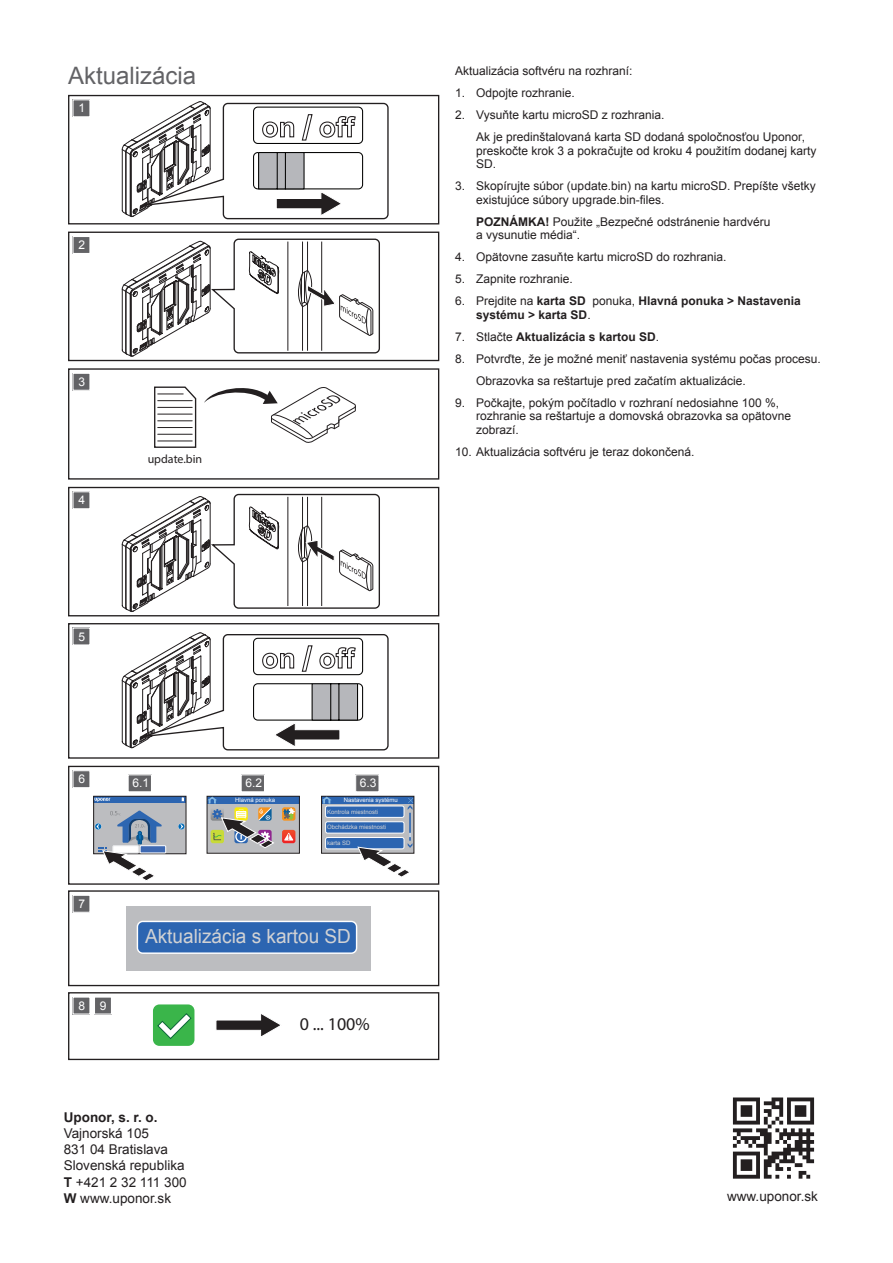
<style>
.page{position:relative;width:893px;height:1263px;background:#fff}
.page>*{position:absolute;margin:0;border:0;box-sizing:border-box;transform-origin:0 0}
.t1{font:24px "Arial";color:#636366}
.t2{font:19.5px "Arial";color:#d1d2d4}
.t3{font:18px "Myriad Pro";color:#231f20}
.t4{font:13.5px/16.2px "Arial";color:#231f20}
.t5{font:700 13.5px "Arial";color:#231f20}
.t6{font:12px/13.5px "Arial";color:#231f20}
.t7{font:700 12px/13.5px "Arial";color:#231f20}
.t8{font:12px "Arial";color:#fff}
.t9{font:12px "Myriad Pro";color:#231f20}
.t10{font:6px "Arial";color:#d1d2d4}
.t11{font:6px "Arial";color:#fff}
.s1{font-weight:700}
.s2{font-weight:400}
</style>
<div class="page">
<div style="left:68px;top:95px;width:371px;height:129px;border:1px solid #231f20"></div>
<div style="left:73px;top:100px;width:17px;height:17px;background:#636366"></div>
<div style="left:72px;top:99px;width:19px;height:18px;border:1px solid #fff"></div>
<svg style="left:121px;top:101px;width:268px;height:119px"></svg>
<div style="left:68px;top:232px;width:371px;height:129px;border:1px solid #231f20"></div>
<div style="left:73px;top:236px;width:17px;height:17px;background:#636366"></div>
<div style="left:72px;top:236px;width:19px;height:18px;border:1px solid #fff"></div>
<svg style="left:121px;top:238px;width:259px;height:119px"></svg>
<div style="left:68px;top:368px;width:371px;height:112px;border:1px solid #231f20"></div>
<div style="left:73px;top:373px;width:17px;height:17px;background:#636366"></div>
<div style="left:72px;top:373px;width:19px;height:18px;border:1px solid #fff"></div>
<svg style="left:154px;top:386px;width:43px;height:62px"></svg>
<hr style="left:158px;top:400px;width:34px;height:1px;background:#231f20">
<hr style="left:158px;top:441px;width:34px;height:1px;background:#231f20">
<hr style="left:158px;top:434px;width:34px;height:1px;background:#231f20">
<hr style="left:158px;top:427px;width:34px;height:1px;background:#231f20">
<hr style="left:158px;top:420px;width:34px;height:1px;background:#231f20">
<hr style="left:158px;top:414px;width:34px;height:1px;background:#231f20">
<hr style="left:158px;top:407px;width:34px;height:1px;background:#231f20">
<svg style="left:204px;top:387px;width:152px;height:56px"></svg>
<div style="left:68px;top:487px;width:371px;height:129px;border:1px solid #231f20"></div>
<div style="left:73px;top:492px;width:17px;height:17px;background:#636366"></div>
<div style="left:72px;top:491px;width:19px;height:18px;border:1px solid #fff"></div>
<svg style="left:121px;top:493px;width:260px;height:122px"></svg>
<div style="left:68px;top:623px;width:371px;height:136px;border:1px solid #231f20"></div>
<div style="left:73px;top:628px;width:17px;height:17px;background:#636366"></div>
<div style="left:72px;top:627px;width:19px;height:18px;border:1px solid #fff"></div>
<svg style="left:121px;top:632px;width:268px;height:119px"></svg>
<div style="left:68px;top:766px;width:371px;height:119px;border:1px solid #231f20"></div>
<div style="left:73px;top:771px;width:17px;height:17px;background:#636366"></div>
<div style="left:72px;top:770px;width:19px;height:18px;border:1px solid #fff"></div>
<div style="left:128px;top:775px;width:24px;height:17px;background:#636366"></div>
<div style="left:128px;top:774px;width:24px;height:18px;border:1px solid #fff"></div>
<div style="left:241px;top:775px;width:24px;height:17px;background:#636366"></div>
<div style="left:241px;top:774px;width:24px;height:18px;border:1px solid #fff"></div>
<div style="left:356px;top:775px;width:23px;height:17px;background:#636366"></div>
<div style="left:355px;top:774px;width:25px;height:18px;border:1px solid #fff"></div>
<div style="left:94px;top:796px;width:92px;height:58px;background:#bcbdc0"></div>
<div style="left:94px;top:796px;width:92px;height:7px;background:#2c65b1"></div>
<div style="left:93px;top:796px;width:93px;height:58px;border:1px solid #231f20"></div>
<svg style="left:178px;top:823px;width:7px;height:6px"></svg>
<div style="left:140px;top:846px;width:26px;height:7px;background:#3e69b3"></div>
<div style="left:140px;top:845px;width:26px;height:8px;border:1px solid #fff"></div>
<svg style="left:94px;top:798px;width:16px;height:4px"></svg>
<div style="left:207px;top:796px;width:92px;height:57px;background:#bcbdc0"></div>
<div style="left:207px;top:796px;width:92px;height:8px;background:#2c65b1"></div>
<div style="left:207px;top:796px;width:93px;height:58px;border:1px solid #231f20"></div>
<svg style="left:282px;top:830px;width:13px;height:13px"></svg>
<svg style="left:282px;top:807px;width:13px;height:14px"></svg>
<svg style="left:283px;top:808px;width:12px;height:12px"></svg>
<svg style="left:323px;top:804px;width:89px;height:48px"></svg>
<div style="left:326px;top:806px;width:78px;height:11px;background:#2c65b1;border-radius:2px"></div>
<div style="left:325px;top:806px;width:79px;height:12px;border:1px solid #fff;border-radius:2px"></div>
<div style="left:326px;top:837px;width:78px;height:12px;background:#2c65b1;border-radius:2px"></div>
<div style="left:325px;top:837px;width:79px;height:12px;border:1px solid #fff;border-radius:2px"></div>
<div style="left:326px;top:822px;width:78px;height:11px;background:#2c65b1;border-radius:2px"></div>
<div style="left:325px;top:821px;width:79px;height:12px;border:1px solid #fff;border-radius:2px"></div>
<div style="left:322px;top:796px;width:92px;height:8px;background:#2c65b1"></div>
<hr style="left:409px;top:813px;width:2px;height:28px;background:#2c65b1">
<div style="left:321px;top:796px;width:93px;height:58px;border:1px solid #231f20"></div>
<svg style="left:322px;top:796px;width:10px;height:7px"></svg>
<svg style="left:408px;top:798px;width:5px;height:12px"></svg>
<svg style="left:95px;top:811px;width:67px;height:70px"></svg>
<svg style="left:207px;top:796px;width:68px;height:53px"></svg>
<svg style="left:357px;top:843px;width:55px;height:34px"></svg>
<div style="left:68px;top:890px;width:371px;height:96px;border:1px solid #231f20"></div>
<div style="left:73px;top:895px;width:17px;height:17px;background:#636366"></div>
<div style="left:72px;top:895px;width:19px;height:18px;border:1px solid #fff"></div>
<div style="left:126px;top:906px;width:245px;height:64px;background:#bcbdc0"></div>
<div style="left:137px;top:921px;width:220px;height:32px;background:#2c65b1;border-radius:5px"></div>
<div style="left:137px;top:921px;width:220px;height:33px;border:1px solid #fff;border-radius:5px"></div>
<div style="left:68px;top:992px;width:371px;height:68px;border:1px solid #231f20"></div>
<div style="left:73px;top:997px;width:17px;height:17px;background:#636366"></div>
<div style="left:72px;top:996px;width:19px;height:19px;border:1px solid #fff"></div>
<div style="left:94px;top:997px;width:17px;height:17px;background:#636366"></div>
<div style="left:94px;top:996px;width:18px;height:19px;border:1px solid #fff"></div>
<div style="left:152px;top:1003px;width:43px;height:44px;background:#3ab54a;border-radius:7px"></div>
<div style="left:151px;top:1003px;width:45px;height:44px;border:2px solid #fff;border-radius:7px"></div>
<svg style="left:157px;top:1013px;width:35px;height:26px"></svg>
<svg style="left:216px;top:1014px;width:64px;height:22px"></svg>
<svg style="left:733px;top:1097px;width:81px;height:82px"></svg>
<h1 class="t1" style="left:68px;top:59px;width:130px">Aktualizácia</h1>
<p class="t6" style="left:455px;top:64px;width:179px">Aktualizácia softvéru na rozhraní:</p>
<p class="t6" style="left:455px;top:86px;width:121px">1. Odpojte rozhranie.</p>
<p class="t6" style="left:476px;top:104px;width:330px;line-height:22px;text-indent:-21px">2. Vysuňte kartu microSD z rozhrania.<br>Ak je predinštalovaná karta SD dodaná spoločnosťou Uponor,</p>
<p class="t6" style="left:476px;top:144px;width:342px">preskočte krok 3 a pokračujte od kroku 4 použitím dodanej karty<br>SD.</p>
<p class="t6" style="left:476px;top:179px;width:341px;text-indent:-21px">3. Skopírujte súbor (update.bin) na kartu microSD. Prepíšte všetky existujúce súbory upgrade.bin-files.</p>
<p class="t6" style="left:476px;top:215px;width:296px"><span class="s1">POZNÁMKA!</span> Použite „Bezpečné odstránenie hardvéru a vysunutie média“.</p>
<p class="t6" style="left:455px;top:250px;width:273px">4. Opätovne zasuňte kartu microSD do rozhrania.</p>
<p class="t6" style="left:455px;top:272px;width:119px">5. Zapnite rozhranie.</p>
<p class="t7" style="left:476px;top:295px;width:326px;text-indent:-21px"><span class="s2">6. Prejdite na</span> karta SD <span class="s2">ponuka,</span> Hlavná ponuka &gt; Nastavenia systému &gt; karta SD<span class="s2">.</span></p>
<p class="t7" style="left:455px;top:330px;width:205px"><span class="s2">7. Stlačte</span> Aktualizácia s kartou SD<span class="s2">.</span></p>
<p class="t6" style="left:476px;top:348px;width:346px;line-height:22px;text-indent:-21px">8. Potvrďte, že je možné meniť nastavenia systému počas procesu.<br>Obrazovka sa reštartuje pred začatím aktualizácie.</p>
<p class="t6" style="left:476px;top:396px;width:316px;text-indent:-21px">9. Počkajte, pokým počítadlo v rozhraní nedosiahne 100 %, rozhranie sa reštartuje a domovská obrazovka sa opätovne zobrazí.</p>
<p class="t6" style="left:455px;top:445px;width:241px">10. Aktualizácia softvéru je teraz dokončená.</p>
<p class="t9" style="left:148px;top:452px;width:56px">update.bin</p>
<p class="t8" style="left:78px;top:100px;width:8px">1</p>
<p class="t8" style="left:78px;top:237px;width:8px">2</p>
<p class="t8" style="left:78px;top:373px;width:8px">3</p>
<p class="t8" style="left:78px;top:492px;width:8px">4</p>
<p class="t8" style="left:78px;top:628px;width:8px">5</p>
<p class="t8" style="left:78px;top:771px;width:8px">6</p>
<p class="t8" style="left:132px;top:775px;width:18px">6.1</p>
<p class="t8" style="left:245px;top:775px;width:18px">6.2</p>
<p class="t8" style="left:360px;top:775px;width:18px">6.3</p>
<p class="t11" style="left:235px;top:796px;width:42px">Hlavná ponuka</p>
<p class="t11" style="left:344px;top:796px;width:56px">Nastavenia systému</p>
<p class="t8" style="left:78px;top:895px;width:8px">7</p>
<p class="t8" style="left:78px;top:997px;width:30px">8 9</p>
<p class="t10" style="left:327px;top:807px;width:53px">Kontrola miestnosti</p>
<p class="t10" style="left:327px;top:823px;width:61px">Obchádzka miestnosti</p>
<p class="t10" style="left:327px;top:839px;width:25px">karta SD</p>
<h2 class="t2" style="left:145px;top:923px;width:207px">Aktualizácia s kartou SD</h2>
<h3 class="t3" style="left:300px;top:1013px;width:72px">0 ... 100%</h3>
<p class="t5" style="left:64px;top:1107px;width:95px">Uponor, s. r. o.</p>
<p class="t4" style="left:64px;top:1125px;width:124px">Vajnorská 105<br>831 04 Bratislava<br>Slovenská republika<br><span class="s1">T</span> +421 2 32 111 300<br><span class="s1">W</span> www.uponor.sk</p>
<p class="t4" style="left:727px;top:1188px;width:92px">www.uponor.sk</p>
</div>
